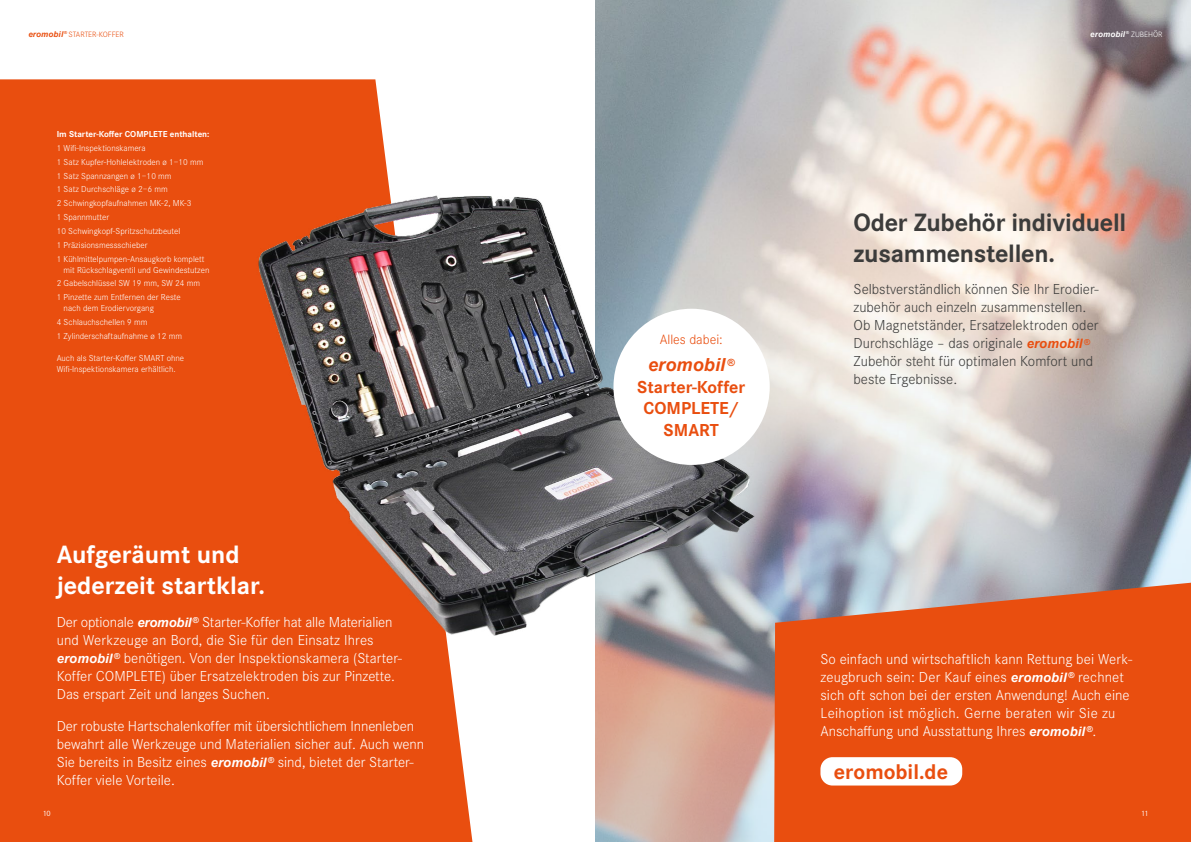
<style>
.page{position:relative;width:1191px;height:842px;background:#fff}
.page>*{position:absolute;margin:0;border:0;box-sizing:border-box;transform-origin:0 0}
.t1{font:700 26px/31.2px "Corporate S";letter-spacing:-.01em;color:#3c3c3b}
.t2{font:700 26px/31.2px "Corporate S";color:#fff}
.t3{font:700 22px "Corporate S";color:#e94e0f}
.t4{font:700 18px/21.6px "Corporate S";color:#e94e0f;text-align:center}
.t5{font:italic 700 18px "Arial";letter-spacing:.01em;color:#e94e0f}
.t6{font:300 15px/18px "Corporate S";color:#fff}
.t7{font:300 15px/18px "Corporate S";color:#3c3c3b}
.t8{font:300 14px "Corporate S";color:#e94e0f}
.t9{font:300 9px/13.8px "Corporate S";color:#fff}
.t10{font:700 9px "Corporate S";color:#fff}
.t11{font:300 8px "Corporate S";color:#e94e0f}
.t12{font:italic 700 8px "Arial";letter-spacing:.02em;color:#fff}
.t13{font:8px "Corporate S";color:#fff}
.s1{font-family:"Arial";font-weight:700;font-style:italic}
.s2{font-family:"Arial";font-weight:700;font-style:italic;font-size:13px}
.s3{font-family:"Corporate S";font-weight:300;font-style:normal}
.s4{font-family:"Arial";font-weight:700;font-style:italic;font-size:13px;color:#e94e0f}
</style>
<div class="page">
<img style="left:595px;top:0;width:596px;height:95px">
<img style="left:595px;top:95px;width:596px;height:747px">
<svg style="left:774px;top:583px;width:417px;height:259px;background:#e4561d"></svg>
<div style="left:0;top:79px;width:472px;height:763px;background:#e94e0f"></div>
<img style="left:241px;top:153px;width:530px;height:516px">
<div style="left:613px;top:309px;width:156px;height:156px;background:#fff;border-radius:50%"></div>
<div style="left:820px;top:757px;width:142px;height:28px;background:#fff;border-radius:12px"></div>
<p class="t11" style="left:28px;top:29px;width:97px"><span class="s1">eromobil</span> <sup>®</sup> STARTER-KOFFER</p>
<p class="t10" style="left:57px;top:128px;width:154px">Im Starter-Koffer COMPLETE enthalten:</p>
<p class="t9" style="left:57px;top:141px;width:149px">1 Wifi-Inspektionskamera<br>1 Satz Kupfer-Hohlelektroden ø 1−10 mm<br>1 Satz Spannzangen ø 1−10 mm<br>1 Satz Durchschläge ø 2−6 mm<br>2 Schwingkopfaufnahmen MK-2, MK-3<br>1 Spannmutter<br>10 Schwingkopf-Spritzschutzbeutel<br>1 Präzisionsmessschieber<br>1 Kühlmittelpumpen-Ansaugkorb komplett</p>
<p class="t9" style="left:57px;top:262px;width:154px;text-indent:7px">mit Rückschlagventil und Gewindestutzen<br>2 Gabelschlüssel SW 19 mm, SW 24 mm<br>1 Pinzette zum Entfernen der Reste</p>
<p class="t9" style="left:57px;top:301px;width:127px;text-indent:7px">nach dem Erodiervorgang<br>4 Schlauchschellen 9 mm<br>1 Zylinderschaftaufnahme ø 12 mm</p>
<p class="t9" style="left:57px;top:352px;width:129px;line-height:11px">Auch als Starter-Koffer SMART ohne<br>Wifi-Inspektionskamera erhältlich.</p>
<h1 class="t2" style="left:57px;top:538px;width:210px">Aufgeräumt und jederzeit startklar.</h1>
<p class="t6" style="left:57px;top:612px;width:347px">Der optionale <span class="s2">eromobil</span><sup>®</sup> Starter-Koffer hat alle Materialien und Werkzeuge an Bord, die Sie für den Einsatz Ihres <span class="s2">eromobil</span> <sup>®</sup> benötigen. Von der Inspektionskamera (Starter-Koffer COMPLETE) über Ersatzelektroden bis zur Pinzette.<br>Das erspart Zeit und langes Suchen.</p>
<p class="t6" style="left:57px;top:716px;width:369px">Der robuste Hartschalenkoffer mit übersichtlichem Innenleben bewahrt alle Werkzeuge und Materialien sicher auf. Auch wenn Sie bereits in Besitz eines <span class="s2">eromobil</span> <sup>®</sup> sind, bietet der Starter-Koffer viele Vorteile.</p>
<p class="t13" style="left:43px;top:809px;width:10px">10</p>
<p class="t8" style="left:659px;top:330px;width:65px">Alles dabei:</p>
<p class="t5" style="left:648px;top:353px;width:88px">eromobil <sup>®</sup></p>
<p class="t4" style="left:637px;top:375px;width:109px">Starter-Koffer<br>COMPLETE/<br>SMART</p>
<p class="t12" style="left:1090px;top:29px;width:74px">eromobil <sup>®</sup> <span class="s3">ZUBEHÖR</span></p>
<h1 class="t1" style="left:853px;top:206px;width:274px">Oder Zubehör individuell zusammenstellen.</h1>
<p class="t7" style="left:853px;top:280px;width:246px">Selbstverständlich können Sie Ihr Erodier&shy;zubehör auch einzeln zusammenstellen.<br>Ob Magnetständer, Ersatzelektroden oder Durchschläge – das originale <span class="s4">eromobil</span> <sup>® </sup>Zubehör steht für optimalen Komfort und beste Ergebnisse.</p>
<p class="t6" style="left:820px;top:649px;width:313px">So einfach und wirtschaftlich kann Rettung bei Werk&shy;zeugbruch sein: Der Kauf eines <span class="s2">eromobil</span> <sup>®</sup> rechnet sich oft schon bei der ersten Anwendung! Auch eine Leihoption ist möglich. Gerne beraten wir Sie zu Anschaffung und Ausstattung Ihres <span class="s2">eromobil</span> <sup>®</sup>.</p>
<h2 class="t3" style="left:834px;top:756px;width:116px">eromobil.de</h2>
<p class="t13" style="left:1140px;top:809px;width:9px">11</p>
</div>
